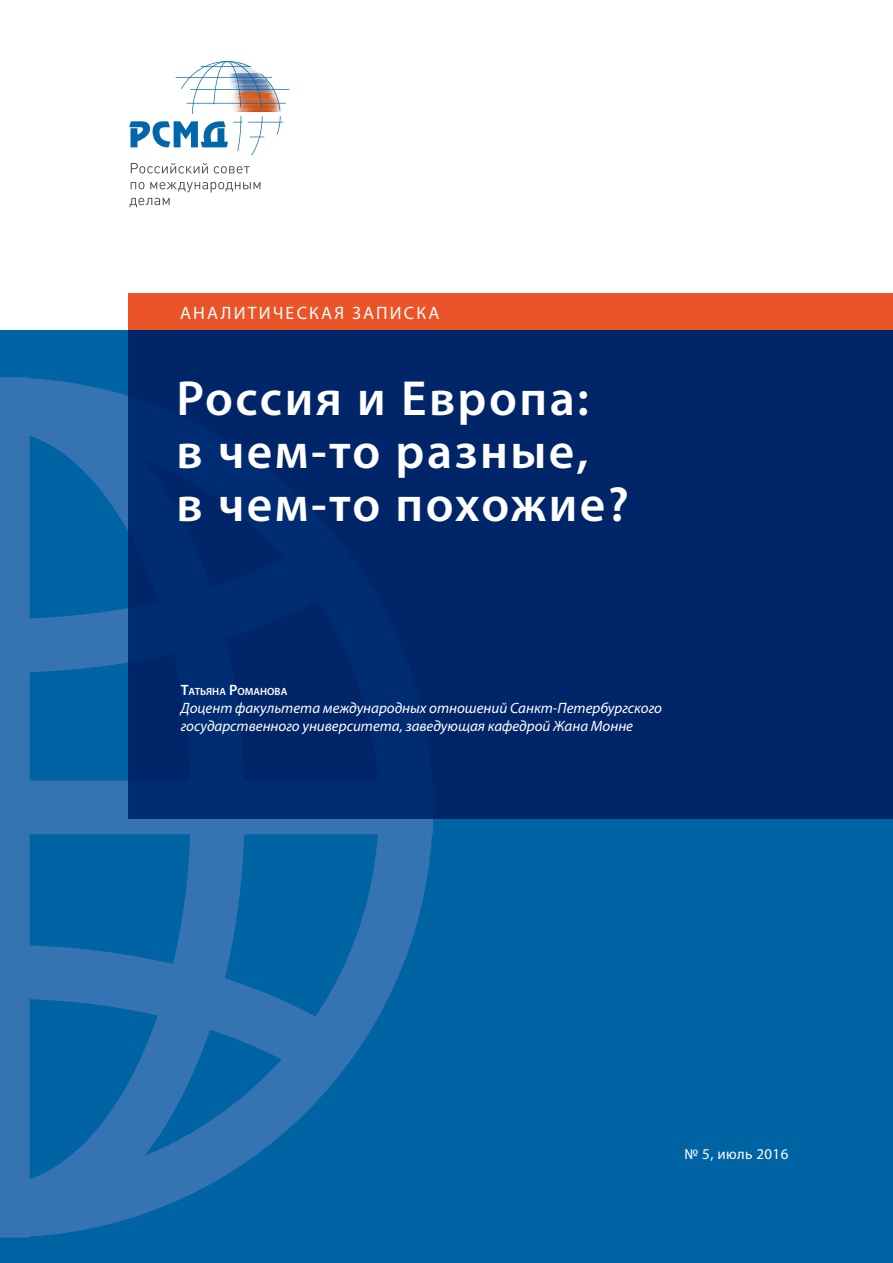
<style>
.page{position:relative;width:893px;height:1263px;background:#fff}
.page>*{position:absolute;margin:0;border:0;box-sizing:border-box;transform-origin:0 0}
.t1{font:600 49.5px/52.5px "Myriad Pro";letter-spacing:.05em;color:#fff}
.t2{font:18px "Myriad Pro";letter-spacing:.12em;color:#fff}
.t3{font:italic 15px/18px "Myriad Pro";color:#fff}
.t4{font:15px "Myriad Pro";letter-spacing:.025em;color:#fff}
.t5{font:600 10.5px "Myriad Pro";color:#fff}
.s1{font-size:15px}
</style>
<div class="page">
<div style="left:0;top:330px;width:893px;height:933px;background:#0063a4"></div>
<svg style="left:0;top:377px;width:433px;height:860px"></svg>
<div style="left:128px;top:294px;width:765px;height:525px;background:#002669"></div>
<hr style="left:190px;top:89px;width:99px;height:1px;background:#0068a9">
<hr style="left:187px;top:103px;width:99px;height:1px;background:#0068a9">
<hr style="left:248px;top:122px;width:35px;height:1px;background:#0068a9">
<svg style="left:129px;top:61px;width:152px;height:94px"></svg>
<svg style="left:131px;top:163px;width:77px;height:11px"></svg>
<svg style="left:214px;top:166px;width:36px;height:8px"></svg>
<svg style="left:131px;top:182px;width:13px;height:7px"></svg>
<svg style="left:150px;top:182px;width:110px;height:10px"></svg>
<svg style="left:130px;top:198px;width:40px;height:9px"></svg>
<div style="left:128px;top:293px;width:765px;height:37px;background:#ea5428"></div>
<p class="t2" style="left:180px;top:301px;width:223px">АНАЛИТИЧЕСКая записка</p>
<h1 class="t1" style="left:176px;top:371px;width:454px">Россия и Европа:<br>в чем-то разные,<br>в чем-то похожие?</h1>
<p class="t5" style="left:181px;top:685px;width:108px"><span class="s1">Т</span>атьяна <span class="s1">Р</span>оманова</p>
<p class="t3" style="left:181px;top:698px;width:483px">Доцент факультета международных отношений Санкт-Петербургского государственного университета, заведующая кафедрой Жана Монне</p>
<p class="t4" style="left:685px;top:1145px;width:105px">№ 5, июль 2016</p>
</div>
